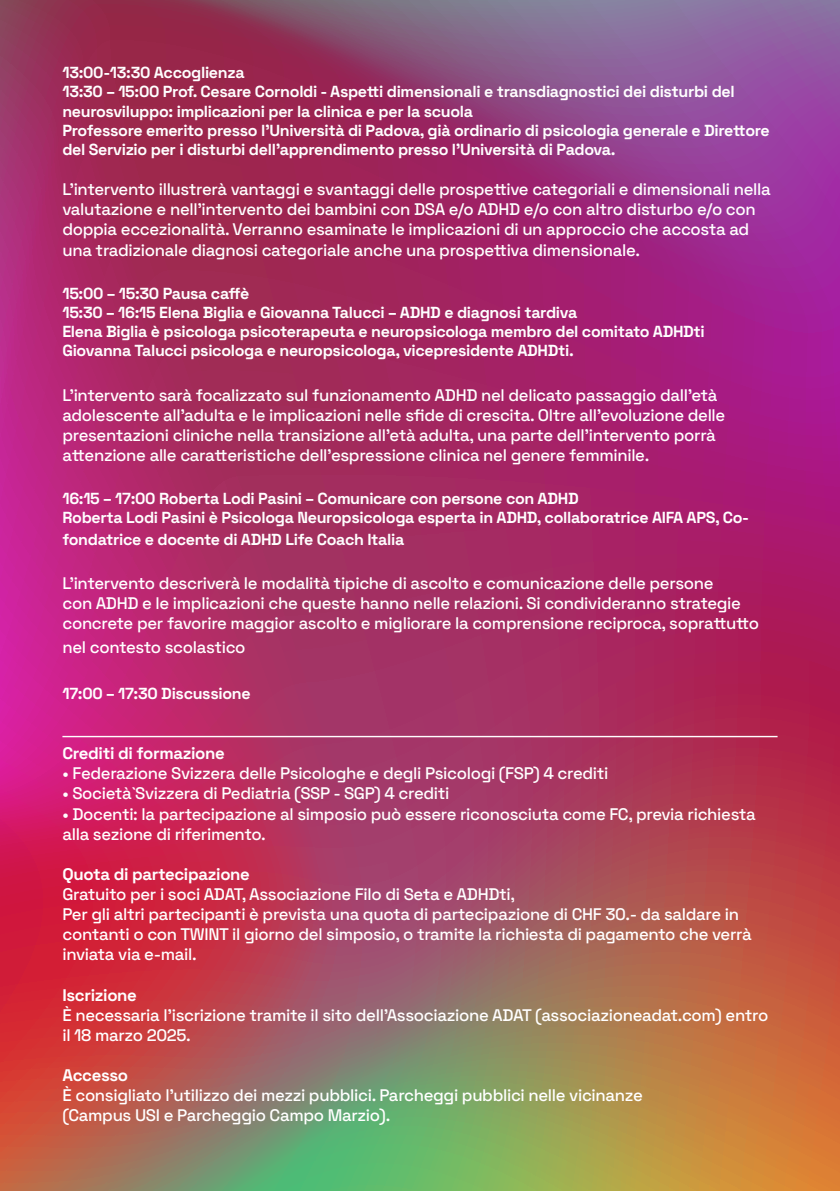
<style>
.page{position:relative;width:840px;height:1191px;background:#fff}
.page>*{position:absolute;margin:0;border:0;box-sizing:border-box;transform-origin:0 0}
.t1{font:500 16.8px/20.2px "Space Grotesk";letter-spacing:-.02em;color:#fff}
.t2{font:700 16.8px "Space Grotesk";letter-spacing:-.02em;color:#fff}
.t3{font:700 16px/19.2px "Space Grotesk";letter-spacing:-.02em;color:#fff}
</style>
<div class="page">
<img style="left:0;top:0;width:839px;height:1191px">
<hr style="left:62px;top:736px;width:715px;height:1px;background:#fff">
<p class="t3" style="left:62px;top:62px;width:708px">13:00-13:30 Accoglienza<br>13:30 – 15:00 Prof. Cesare Cornoldi - Aspetti dimensionali e transdiagnostici dei disturbi del neurosviluppo: implicazioni per la clinica e per la scuola<br>Professore emerito presso l’Università di Padova, già ordinario di psicologia generale e Direttore del Servizio per i disturbi dell’apprendimento presso l’Università di Padova.</p>
<p class="t1" style="left:62px;top:178px;width:709px">L’intervento illustrerà vantaggi e svantaggi delle prospettive categoriali e dimensionali nella valutazione e nell’intervento dei bambini con DSA e/o ADHD e/o con altro disturbo e/o con doppia eccezionalità. Verranno esaminate le implicazioni di un approccio che accosta ad una tradizionale diagnosi categoriale anche una prospettiva dimensionale.</p>
<p class="t3" style="left:62px;top:283px;width:643px">15:00 – 15:30 Pausa caffè<br>15:30 – 16:15 Elena Biglia e Giovanna Talucci – ADHD e diagnosi tardiva<br>Elena Biglia è psicologa psicoterapeuta e neuropsicologa membro del comitato ADHDti Giovanna Talucci psicologa e neuropsicologa, vicepresidente ADHDti.</p>
<p class="t1" style="left:62px;top:383px;width:664px">L’intervento sarà focalizzato sul funzionamento ADHD nel delicato passaggio dall’età adolescente all’adulta e le implicazioni nelle sfide di crescita. Oltre all’evoluzione delle presentazioni cliniche nella transizione all’età adulta, una parte dell’intervento porrà attenzione alle caratteristiche dell’espressione clinica nel genere femminile.</p>
<p class="t3" style="left:62px;top:488px;width:687px">16:15 – 17:00 Roberta Lodi Pasini – Comunicare con persone con ADHD<br>Roberta Lodi Pasini è Psicologa Neuropsicologa esperta in ADHD, collaboratrice AIFA APS, Co-</p>
<p class="t3" style="left:62px;top:529px;width:343px">fondatrice e docente di ADHD Life Coach Italia</p>
<p class="t1" style="left:62px;top:572px;width:698px">L’intervento descriverà le modalità tipiche di ascolto e comunicazione delle persone<br>con ADHD e le implicazioni che queste hanno nelle relazioni. Si condivideranno strategie concrete per favorire maggior ascolto e migliorare la comprensione reciproca, soprattutto</p>
<p class="t1" style="left:62px;top:636px;width:185px">nel contesto scolastico</p>
<p class="t3" style="left:62px;top:683px;width:190px">17:00 – 17:30 Discussione</p>
<p class="t2" style="left:62px;top:741px;width:164px">Crediti di formazione</p>
<p class="t1" style="left:62px;top:762px;width:547px">• Federazione Svizzera delle Psicologhe e degli Psicologi (FSP) 4 crediti</p>
<p class="t1" style="left:62px;top:782px;width:388px">• Società̀Svizzera di Pediatria (SSP - SGP) 4 crediti</p>
<p class="t1" style="left:62px;top:802px;width:694px">• Docenti: la partecipazione al simposio può essere riconosciuta come FC, previa richiesta alla sezione di riferimento.</p>
<p class="t2" style="left:62px;top:861px;width:189px">Quota di partecipazione</p>
<p class="t1" style="left:62px;top:883px;width:690px">Gratuito per i soci ADAT, Associazione Filo di Seta e ADHDti,<br>Per gli altri partecipanti è prevista una quota di partecipazione di CHF 30.- da saldare in contanti o con TWINT il giorno del simposio, o tramite la richiesta di pagamento che verrà inviata via e-mail.</p>
<p class="t2" style="left:62px;top:982px;width:76px">Iscrizione</p>
<p class="t1" style="left:62px;top:1003px;width:707px">È necessaria l’iscrizione tramite il sito dell’Associazione ADAT (associazioneadat.com) entro il 18 marzo 2025.</p>
<p class="t2" style="left:62px;top:1062px;width:67px">Accesso</p>
<p class="t1" style="left:62px;top:1084px;width:581px">È consigliato l’utilizzo dei mezzi pubblici. Parcheggi pubblici nelle vicinanze (Campus USI e Parcheggio Campo Marzio).</p>
</div>
